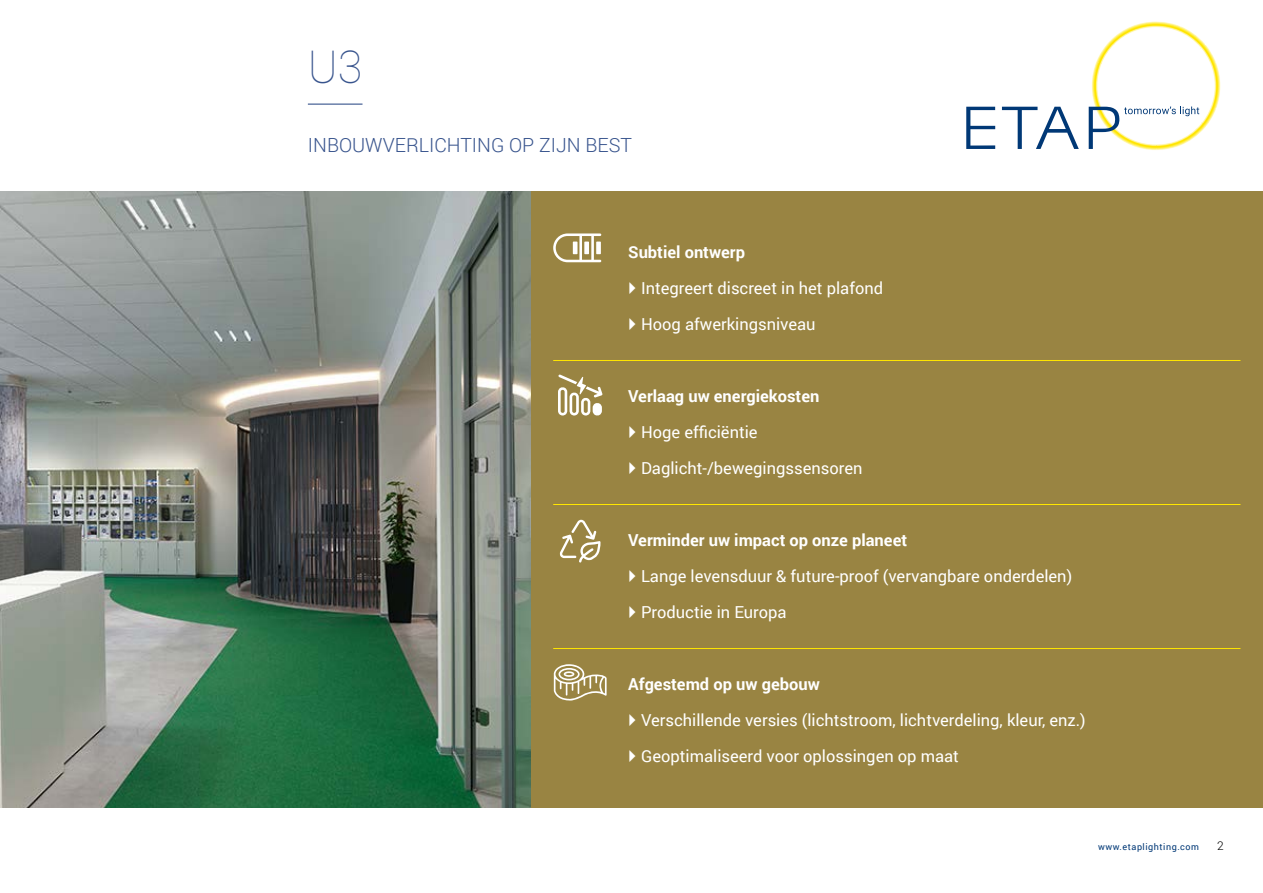
<style>
.page{position:relative;width:1263px;height:893px;background:#fff}
.page>*{position:absolute;margin:0;border:0;box-sizing:border-box;transform-origin:0 0}
.t1{font:100 45px "Roboto";color:#38548d}
.t2{font:300 19.5px "Roboto";color:#38548d}
.t3{font:16.5px/36px "Roboto";color:#fff}
.t4{font:700 16.5px "Roboto";color:#fff}
.t5{font:300 12px "Roboto";color:#000}
.t6{font:9px "Roboto";letter-spacing:.06em;color:#003876}
</style>
<div class="page">
<svg style="left:966px;top:107px;width:29px;height:42px"></svg>
<svg style="left:1002px;top:107px;width:77px;height:42px"></svg>
<svg style="left:1089px;top:21px;width:132px;height:129px"></svg>
<div style="left:531px;top:191px;width:732px;height:617px;background:#998442"></div>
<img style="left:0;top:191px;width:531px;height:617px">
<hr style="left:308px;top:104px;width:54px;height:1px;background:#38548d">
<hr style="left:553px;top:360px;width:687px;height:1px;background:#ffe600">
<hr style="left:553px;top:504px;width:687px;height:1px;background:#ffe600">
<hr style="left:553px;top:648px;width:687px;height:1px;background:#ffe600">
<svg style="left:553px;top:233px;width:48px;height:29px"></svg>
<div style="left:584px;top:242px;width:5px;height:12px;background:#fff"></div>
<div style="left:596px;top:242px;width:5px;height:12px;background:#fff"></div>
<hr style="left:573px;top:242px;width:4px;height:12px;background:#fff">
<svg style="left:558px;top:374px;width:44px;height:42px"></svg>
<svg style="left:560px;top:520px;width:41px;height:43px"></svg>
<svg style="left:554px;top:664px;width:53px;height:36px"></svg>
<h1 class="t1" style="left:308px;top:36px;width:56px">U3</h1>
<p class="t2" style="left:308px;top:131px;width:326px">INBOUWVERLICHTING OP ZIJN BEST</p>
<p class="t4" style="left:628px;top:240px;width:118px">Subtiel ontwerp</p>
<p class="t3" style="left:641px;top:270px;width:244px">Integreert discreet in het plafond<br>Hoog afwerkingsniveau</p>
<p class="t4" style="left:628px;top:384px;width:193px">Verlaag uw energiekosten</p>
<p class="t3" style="left:641px;top:414px;width:223px">Hoge efficiëntie<br>Daglicht-/bewegingssensoren</p>
<p class="t4" style="left:628px;top:528px;width:280px">Verminder uw impact op onze planeet</p>
<p class="t3" style="left:641px;top:558px;width:433px">Lange levensduur &amp; future-proof (vervangbare onderdelen)<br>Productie in Europa</p>
<p class="t4" style="left:628px;top:672px;width:193px">Afgestemd op uw gebouw</p>
<p class="t3" style="left:641px;top:702px;width:446px">Verschillende versies (lichtstroom, lichtverdeling, kleur, enz.)<br>Geoptimaliseerd voor oplossingen op maat</p>
<p class="t6" style="left:1098px;top:841px;width:103px">www.etaplighting.com</p>
<p class="t5" style="left:1217px;top:838px;width:8px">2</p>
</div>
